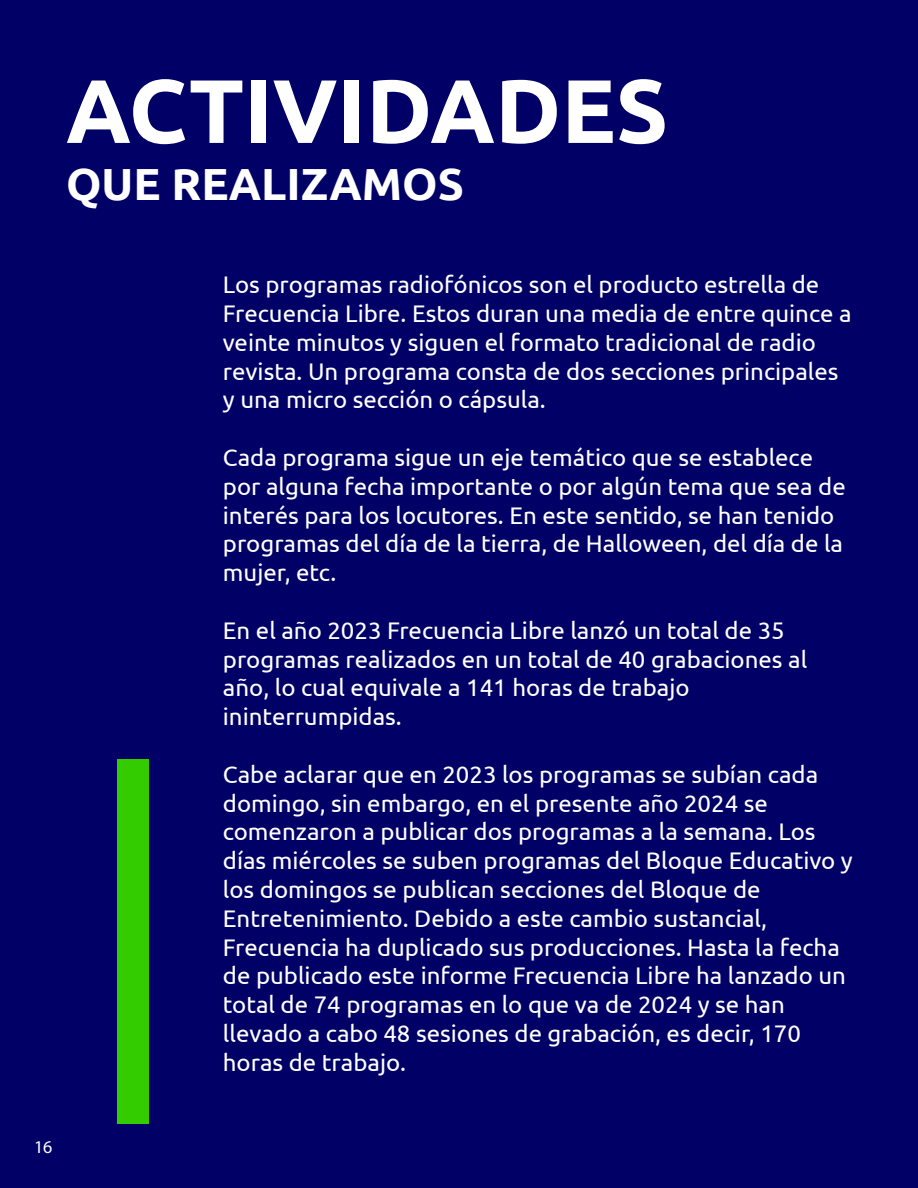
<style>
.page{position:relative;width:918px;height:1188px;background:#006}
.page>*{position:absolute;margin:0;border:0;box-sizing:border-box;transform-origin:0 0}
.t1{font:700 90px "Ubuntu";color:#fff}
.t2{font:700 45px "Ubuntu";color:#fff}
.t3{font:24px/28.8px "Ubuntu";color:#fff}
.t4{font:18px "Myriad Pro";color:#fff}
</style>
<div class="page">
<div style="left:117px;top:759px;width:32px;height:365px;background:#3c0"></div>
<h1 class="t1" style="left:66px;top:56px;width:604px">ACTIVIDADES</h1>
<h2 class="t2" style="left:66px;top:157px;width:399px">QUE REALIZAMOS</h2>
<p class="t4" style="left:34px;top:1136px;width:20px">16</p>
<p class="t3" style="left:223px;top:269px;width:630px">Los programas radiofónicos son el producto estrella de Frecuencia Libre. Estos duran una media de entre quince a veinte minutos y siguen el formato tradicional de radio revista. Un programa consta de dos secciones principales y una micro sección o cápsula.</p>
<p class="t3" style="left:223px;top:442px;width:624px">Cada programa sigue un eje temático que se establece por alguna fecha importante o por algún tema que sea de interés para los locutores. En este sentido, se han tenido programas del día de la tierra, de Halloween, del día de la mujer, etc.</p>
<p class="t3" style="left:223px;top:615px;width:586px">En el año 2023 Frecuencia Libre lanzó un total de 35 programas realizados en un total de 40 grabaciones al año, lo cual equivale a 141 horas de trabajo ininterrumpidas.</p>
<p class="t3" style="left:223px;top:759px;width:631px">Cabe aclarar que en 2023 los programas se subían cada domingo, sin embargo, en el presente año 2024 se comenzaron a publicar dos programas a la semana. Los días miércoles se suben programas del Bloque Educativo y los domingos se publican secciones del Bloque de Entretenimiento. Debido a este cambio sustancial, Frecuencia ha duplicado sus producciones. Hasta la fecha de publicado este informe Frecuencia Libre ha lanzado un total de 74 programas en lo que va de 2024 y se han llevado a cabo 48 sesiones de grabación, es decir, 170 horas de trabajo.</p>
</div>
